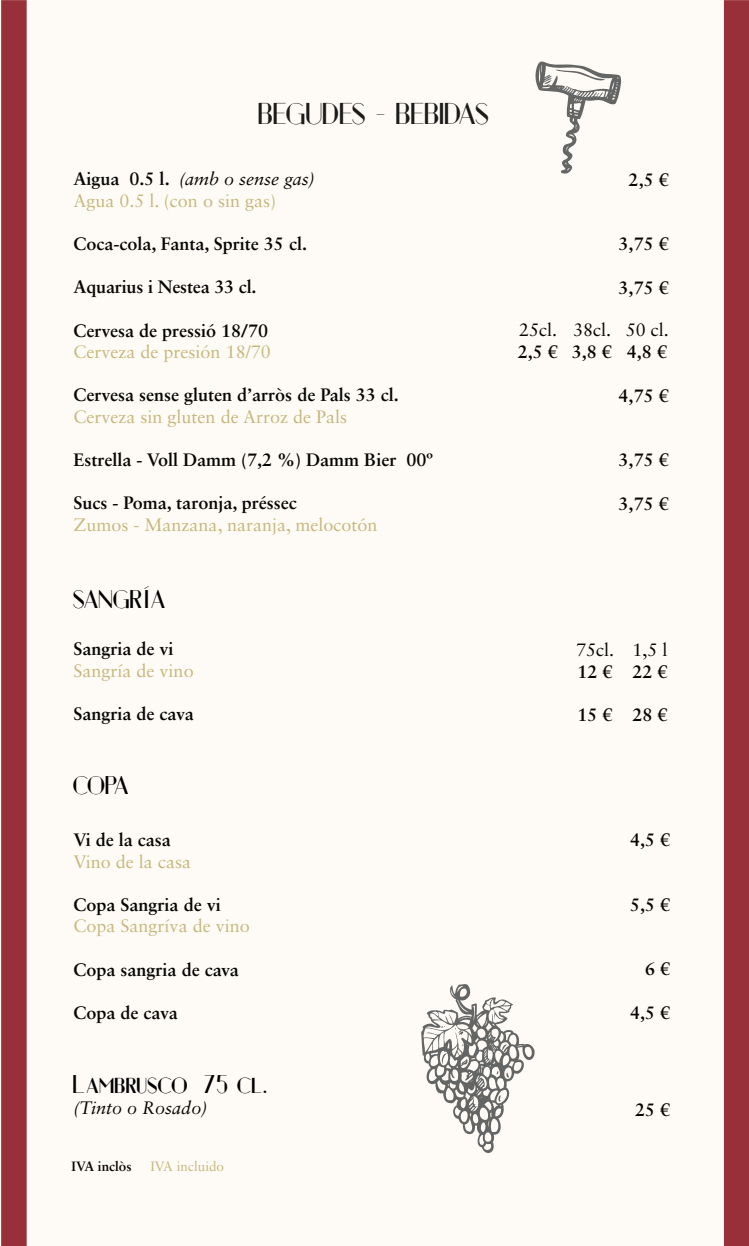
<style>
.page{position:relative;width:749px;height:1246px;background:#fff}
.page>*{position:absolute;margin:0;border:0;box-sizing:border-box;transform-origin:0 0}
.t1{font:30px "Chelsea IV";letter-spacing:-.04em;color:#1b1b1a}
.t2{font:25.5px "Chelsea IV";letter-spacing:-.04em;color:#000001}
.t3{font:700 18px "Sabon LT Std";color:#050504}
.t4{font:18px/21.6px "Sabon LT Std";color:#c6b77b}
.t5{font:18px "Sabon LT Std";color:#050504}
.t6{font:italic 18px "Sabon LT Std";color:#050504}
.t7{font:13.5px "Sabon LT Std";color:#c6b77b}
.t8{font:700 13.5px "Sabon LT Std";color:#050504}
.s1{font-weight:700;color:#050504}
.s2{font-style:italic;color:#050504}
</style>
<div class="page">
<div style="left:1px;top:0;width:747px;height:1246px;background:#fefbf6"></div>
<div style="left:723px;top:0;width:25px;height:1246px;background:#973039"></div>
<div style="left:1px;top:0;width:26px;height:1246px;background:#973039"></div>
<svg style="left:535px;top:61px;width:86px;height:113px"></svg>
<svg style="left:421px;top:984px;width:114px;height:169px"></svg>
<h1 class="t1" style="left:258px;top:102px;width:234px">BEGUDES - BEBIDAS</h1>
<p class="t4" style="left:73px;top:168px;width:243px"><span class="s1">Aigua 0.5 l.</span> <span class="s2">(amb o sense gas)<br></span>Agua 0.5 l. (con o sin gas)</p>
<p class="t3" style="left:73px;top:233px;width:235px">Coca-cola, Fanta, Sprite 35 cl.</p>
<p class="t3" style="left:73px;top:276px;width:184px">Aquarius i Nestea 33 cl.</p>
<p class="t3" style="left:73px;top:319px;width:196px">Cervesa de pressió 18/70</p>
<p class="t4" style="left:73px;top:341px;width:199px">Cerveza de presión 18/70</p>
<p class="t3" style="left:73px;top:384px;width:326px">Cervesa sense gluten d’arròs de Pals 33 cl.</p>
<p class="t4" style="left:73px;top:406px;width:275px">Cerveza sin gluten de Arroz de Pals</p>
<p class="t3" style="left:73px;top:449px;width:361px">Estrella - Voll Damm (7,2 %) Damm Bier 00º</p>
<p class="t3" style="left:73px;top:492px;width:225px">Sucs - Poma, taronja, préssec</p>
<p class="t4" style="left:73px;top:514px;width:305px">Zumos - Manzana, naranja, melocotón</p>
<h2 class="t2" style="left:73px;top:589px;width:95px">SANGRÍA</h2>
<p class="t3" style="left:73px;top:638px;width:102px">Sangria de vi</p>
<p class="t4" style="left:73px;top:660px;width:122px">Sangría de vino</p>
<p class="t3" style="left:73px;top:703px;width:122px">Sangria de cava</p>
<h2 class="t2" style="left:73px;top:775px;width:58px">COPA</h2>
<p class="t3" style="left:73px;top:829px;width:99px">Vi de la casa</p>
<p class="t4" style="left:73px;top:850px;width:119px">Vino de la casa</p>
<p class="t3" style="left:73px;top:893px;width:149px">Copa Sangria de vi</p>
<p class="t4" style="left:73px;top:915px;width:178px">Copa Sangríva de vino</p>
<p class="t3" style="left:73px;top:958px;width:167px">Copa sangria de cava</p>
<p class="t3" style="left:73px;top:1001px;width:106px">Copa de cava</p>
<h2 class="t2" style="left:73px;top:1073px;width:197px">Lambrusco 75 cl.</h2>
<p class="t6" style="left:73px;top:1097px;width:135px">(Tinto o Rosado)</p>
<p class="t8" style="left:72px;top:1158px;width:62px">IVA inclòs</p>
<p class="t7" style="left:150px;top:1158px;width:75px">IVA incluido</p>
<p class="t3" style="left:628px;top:168px;width:42px">2,5 €</p>
<p class="t5" style="left:519px;top:319px;width:40px">25cl.</p>
<p class="t3" style="left:517px;top:340px;width:42px">2,5 €</p>
<p class="t3" style="left:618px;top:233px;width:52px">3,75 €</p>
<p class="t3" style="left:618px;top:276px;width:52px">3,75 €</p>
<p class="t5" style="left:573px;top:319px;width:40px">38cl.</p>
<p class="t3" style="left:571px;top:340px;width:42px">3,8 €</p>
<p class="t5" style="left:625px;top:319px;width:45px">50 cl.</p>
<p class="t3" style="left:626px;top:340px;width:42px">4,8 €</p>
<p class="t3" style="left:618px;top:384px;width:52px">4,75 €</p>
<p class="t3" style="left:618px;top:449px;width:52px">3,75 €</p>
<p class="t3" style="left:618px;top:492px;width:52px">3,75 €</p>
<p class="t5" style="left:576px;top:639px;width:40px">75cl.</p>
<p class="t3" style="left:577px;top:660px;width:37px">12 €</p>
<p class="t3" style="left:577px;top:703px;width:37px">15 €</p>
<p class="t5" style="left:632px;top:639px;width:37px">1,5 l</p>
<p class="t3" style="left:632px;top:660px;width:37px">22 €</p>
<p class="t3" style="left:632px;top:703px;width:37px">28 €</p>
<p class="t3" style="left:630px;top:828px;width:42px">4,5 €</p>
<p class="t3" style="left:630px;top:893px;width:42px">5,5 €</p>
<p class="t3" style="left:645px;top:958px;width:27px">6 €</p>
<p class="t3" style="left:630px;top:1001px;width:42px">4,5 €</p>
<p class="t3" style="left:635px;top:1098px;width:37px">25 €</p>
</div>
